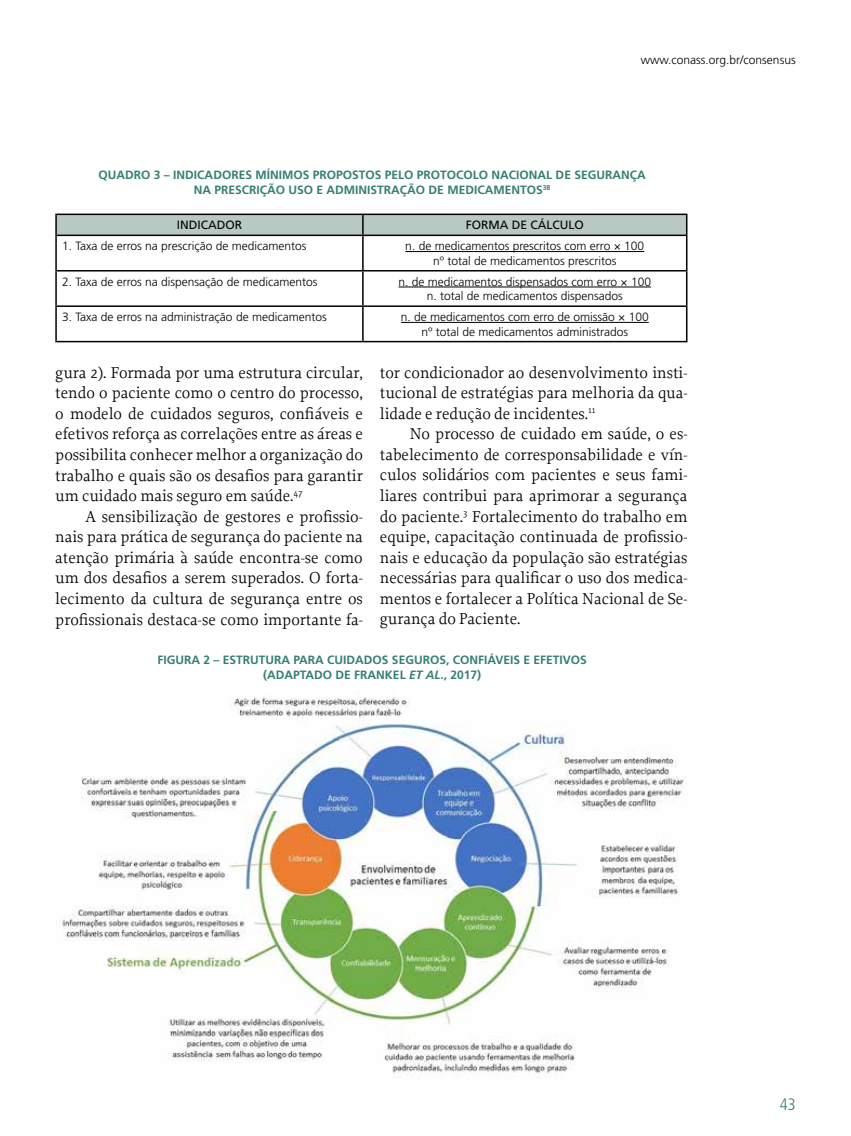
<style>
.page{position:relative;width:851px;height:1136px;background:#fff}
.page>*{position:absolute;margin:0;border:0;box-sizing:border-box;transform-origin:0 0}
.t1{font:16.5px/20.5px "Proforma";color:#000;text-align:justify}
.t2{font:300 condensed 16.5px "Frutiger LT Std";color:#368071}
.t3{font:300 12px/14.4px "Frutiger LT Std";color:#000;text-align:center}
.t4{font:700 12px/15px "Frutiger LT Std";color:#368071;text-align:center}
.t5{font:12px "Frutiger LT Std";color:#000}
.s1{font-family:"Liga Sans LT Std"}
.s2{font-style:italic}
</style>
<div class="page">
<hr style="left:55px;top:213px;width:308px;height:2px;background:#000">
<hr style="left:363px;top:213px;width:324px;height:2px;background:#000">
<svg style="left:55px;top:214px;width:632px;height:20px;background:#acbbb6"></svg>
<hr style="left:55px;top:234px;width:308px;height:2px;background:#000">
<hr style="left:55px;top:236px;width:2px;height:34px;background:#000">
<hr style="left:363px;top:234px;width:324px;height:2px;background:#000">
<hr style="left:362px;top:236px;width:1px;height:34px;background:#000">
<hr style="left:685px;top:236px;width:2px;height:34px;background:#000">
<hr style="left:55px;top:270px;width:308px;height:1px;background:#000">
<hr style="left:55px;top:271px;width:2px;height:34px;background:#000">
<hr style="left:363px;top:270px;width:324px;height:1px;background:#000">
<hr style="left:362px;top:271px;width:1px;height:34px;background:#000">
<hr style="left:685px;top:271px;width:2px;height:34px;background:#000">
<hr style="left:55px;top:305px;width:308px;height:2px;background:#000">
<hr style="left:55px;top:307px;width:2px;height:34px;background:#000">
<hr style="left:363px;top:305px;width:324px;height:2px;background:#000">
<hr style="left:362px;top:307px;width:1px;height:34px;background:#000">
<hr style="left:685px;top:307px;width:2px;height:34px;background:#000">
<hr style="left:55px;top:341px;width:308px;height:1px;background:#000">
<hr style="left:363px;top:341px;width:324px;height:1px;background:#000">
<hr style="left:405px;top:251px;width:239px;height:1px;background:#000">
<hr style="left:398px;top:286px;width:253px;height:1px;background:#000">
<hr style="left:401px;top:322px;width:247px;height:1px;background:#000">
<img style="left:62px;top:696px;width:624px;height:383px">
<p class="t3" style="left:640px;top:53px;width:156px">www.conass.org.br/consensus</p>
<p class="t4" style="left:99px;top:167px;width:548px">QUADRO 3 – INDICADORES MÍNIMOS PROPOSTOS PELO PROTOCOLO NACIONAL DE SEGURANÇA<br>NA PRESCRIÇÃO USO E ADMINISTRAÇÃO DE MEDICAMENTOS<sup>38</sup></p>
<p class="t5" style="left:177px;top:218px;width:67px">INDICADOR</p>
<p class="t5" style="left:465px;top:218px;width:119px">FORMA DE CÁLCULO</p>
<p class="t3" style="left:62px;top:239px;width:246px">1. Taxa de erros na prescrição de medicamentos</p>
<p class="t3" style="left:405px;top:239px;width:240px">n. de medicamentos prescritos com erro × 100 nº total de medicamentos prescritos</p>
<p class="t3" style="left:62px;top:274px;width:257px">2. Taxa de erros na dispensação de medicamentos</p>
<p class="t3" style="left:398px;top:274px;width:254px">n. de medicamentos dispensados com erro × 100 n. total de medicamentos dispensados</p>
<p class="t3" style="left:62px;top:310px;width:266px">3. Taxa de erros na administração de medicamentos</p>
<p class="t3" style="left:401px;top:310px;width:249px">n. de medicamentos com erro de omissão × 100 nº total de medicamentos administrados</p>
<p class="t1" style="left:55px;top:362px;width:309px">gura <span class="s1">2</span>). Formada por uma estrutura circular, tendo o paciente como o centro do processo, o modelo de cuidados seguros, confiáveis e efetivos reforça as correlações entre as áreas e possibilita conhecer melhor a organização do trabalho e quais são os desafios para garantir um cuidado mais seguro em saúde.<sup>47</sup></p>
<p class="t1" style="left:55px;top:506px;width:309px;text-indent:30px">A sensibilização de gestores e profissio&shy;nais para prática de segurança do paciente na atenção primária à saúde encontra-se como um dos desafios a serem superados. O forta&shy;lecimento da cultura de segurança entre os profissionais destaca-se como importante fa-</p>
<p class="t1" style="left:380px;top:362px;width:309px">tor condicionador ao desenvolvimento insti&shy;tucional de estratégias para melhoria da qua&shy;lidade e redução de incidentes.<sup>11</sup></p>
<p class="t1" style="left:380px;top:423px;width:309px;text-indent:30px">No processo de cuidado em saúde, o es&shy;tabelecimento de corresponsabilidade e vín&shy;culos solidários com pacientes e seus fami&shy;liares contribui para aprimorar a segurança do paciente.<sup>3</sup> Fortalecimento do trabalho em equipe, capacitação continuada de profissio&shy;nais e educação da população são estratégias necessárias para qualificar o uso dos medica&shy;mentos e fortalecer a Política Nacional de Se&shy;gurança do Paciente.</p>
<p class="t4" style="left:157px;top:652px;width:431px">FIGURA 2 – ESTRUTURA PARA CUIDADOS SEGUROS, CONFIÁVEIS E EFETIVOS (ADAPTADO DE FRANKEL <span class="s2">ET AL</span>., 2017)</p>
<p class="t2" style="left:779px;top:1095px;width:17px">43</p>
</div>
